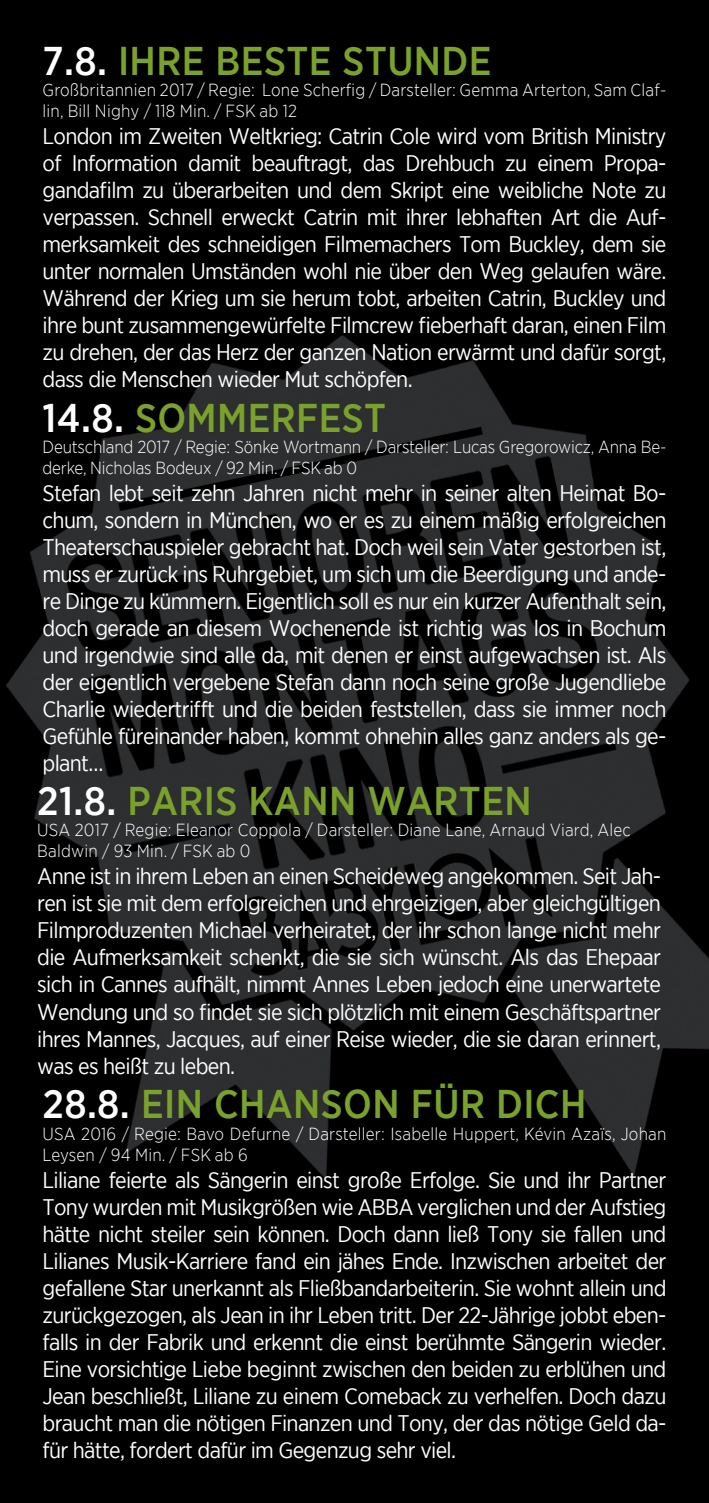
<style>
.page{position:relative;width:709px;height:1503px;background:#fff}
.page>*{position:absolute;margin:0;border:0;box-sizing:border-box;transform-origin:0 0}
.t1{font:500 40px "Gotham Narrow";letter-spacing:.01em;color:#7aa12b}
.t2{font:22.5px/27px "Gotham Narrow";letter-spacing:-.03em;color:#fff;text-align:justify}
.t3{font:300 17.5px/21px "Gotham Narrow";letter-spacing:.01em;color:#fff}
.t4{font:300 17.5px/21px "Gotham Narrow";letter-spacing:-.01em;color:#fff}
.s1{color:#fff}
</style>
<div class="page">
<div style="left:0;top:0;width:709px;height:1502px;background:#000"></div>
<img style="left:6px;top:335px;width:703px;height:844px">
<h1 class="t1" style="left:43px;top:35px;width:450px"><span class="s1">7.8.</span> IHRE BESTE STUNDE</h1>
<p class="t3" style="left:43px;top:78px;width:625px">Großbritannien 2017 / Regie: Lone Scherfig / Darsteller: Gemma Arterton, Sam Claf&shy;lin, Bill Nighy / 118 Min. / FSK ab 12</p>
<p class="t2" style="left:43px;top:122px;width:625px">London im Zweiten Weltkrieg: Catrin Cole wird vom British Ministry of Information damit beauftragt, das Drehbuch zu einem Propa&shy;gandafilm zu überarbeiten und dem Skript eine weibliche Note zu verpassen. Schnell erweckt Catrin mit ihrer lebhaften Art die Auf&shy;merksamkeit des schneidigen Filmemachers Tom Buckley, dem sie unter normalen Umständen wohl nie über den Weg gelaufen wäre.<br>Während der Krieg um sie herum tobt, arbeiten Catrin, Buckley und ihre bunt zusammengewürfelte Filmcrew fieberhaft daran, einen Film zu drehen, der das Herz der ganzen Nation erwärmt und dafür sorgt, dass die Menschen wieder Mut schöpfen.</p>
<h1 class="t1" style="left:43px;top:393px;width:345px"><span class="s1">14.8.</span> SOMMERFEST</h1>
<p class="t4" style="left:43px;top:436px;width:625px">Deutschland 2017 / Regie: Sönke Wortmann / Darsteller: Lucas Gregorowicz, Anna Be&shy;derke, Nicholas Bodeux / 92 Min. / FSK ab 0</p>
<p class="t2" style="left:43px;top:479px;width:625px">Stefan lebt seit zehn Jahren nicht mehr in seiner alten Heimat Bo&shy;chum, sondern in München, wo er es zu einem mäßig erfolgreichen Theaterschauspieler gebracht hat. Doch weil sein Vater gestorben ist, muss er zurück ins Ruhrgebiet, um sich um die Beerdigung und ande&shy;re Dinge zu kümmern. Eigentlich soll es nur ein kurzer Aufenthalt sein, doch gerade an diesem Wochenende ist richtig was los in Bochum und irgendwie sind alle da, mit denen er einst aufgewachsen ist. Als der eigentlich vergebene Stefan dann noch seine große Jugendliebe Charlie wiedertrifft und die beiden feststellen, dass sie immer noch Gefühle füreinander haben, kommt ohnehin alles ganz anders als ge&shy;plant…</p>
<h1 class="t1" style="left:37px;top:776px;width:496px"><span class="s1">21.8.</span> PARIS KANN WARTEN</h1>
<p class="t3" style="left:37px;top:819px;width:595px">USA 2017 / Regie: Eleanor Coppola / Darsteller: Diane Lane, Arnaud Viard, Alec<br>Baldwin / 93 Min. / FSK ab 0</p>
<p class="t2" style="left:37px;top:862px;width:625px">Anne ist in ihrem Leben an einen Scheideweg angekommen. Seit Jah&shy;ren ist sie mit dem erfolgreichen und ehrgeizigen, aber gleichgültigen Filmproduzenten Michael verheiratet, der ihr schon lange nicht mehr die Aufmerksamkeit schenkt, die sie sich wünscht. Als das Ehepaar sich in Cannes aufhält, nimmt Annes Leben jedoch eine unerwartete Wendung und so findet sie sich plötzlich mit einem Geschäftspartner ihres Mannes, Jacques, auf einer Reise wieder, die sie daran erinnert, was es heißt zu leben.</p>
<h1 class="t1" style="left:43px;top:1079px;width:545px"><span class="s1">28.8.</span> EIN CHANSON FÜR DICH</h1>
<p class="t3" style="left:43px;top:1122px;width:625px">USA 2016 / Regie: Bavo Defurne / Darsteller: Isabelle Huppert, Kévin Azaïs, Johan<br>Leysen / 94 Min. / FSK ab 6</p>
<p class="t2" style="left:43px;top:1165px;width:625px">Liliane feierte als Sängerin einst große Erfolge. Sie und ihr Partner Tony wurden mit Musikgrößen wie ABBA verglichen und der Aufstieg hätte nicht steiler sein können. Doch dann ließ Tony sie fallen und Lilianes Musik-Karriere fand ein jähes Ende. Inzwischen arbeitet der gefallene Star unerkannt als Fließbandarbeiterin. Sie wohnt allein und zurückgezogen, als Jean in ihr Leben tritt. Der 22-Jährige jobbt eben&shy;falls in der Fabrik und erkennt die einst berühmte Sängerin wieder.<br>Eine vorsichtige Liebe beginnt zwischen den beiden zu erblühen und Jean beschließt, Liliane zu einem Comeback zu verhelfen. Doch dazu braucht man die nötigen Finanzen und Tony, der das nötige Geld da&shy;für hätte, fordert dafür im Gegenzug sehr viel.</p>
</div>
